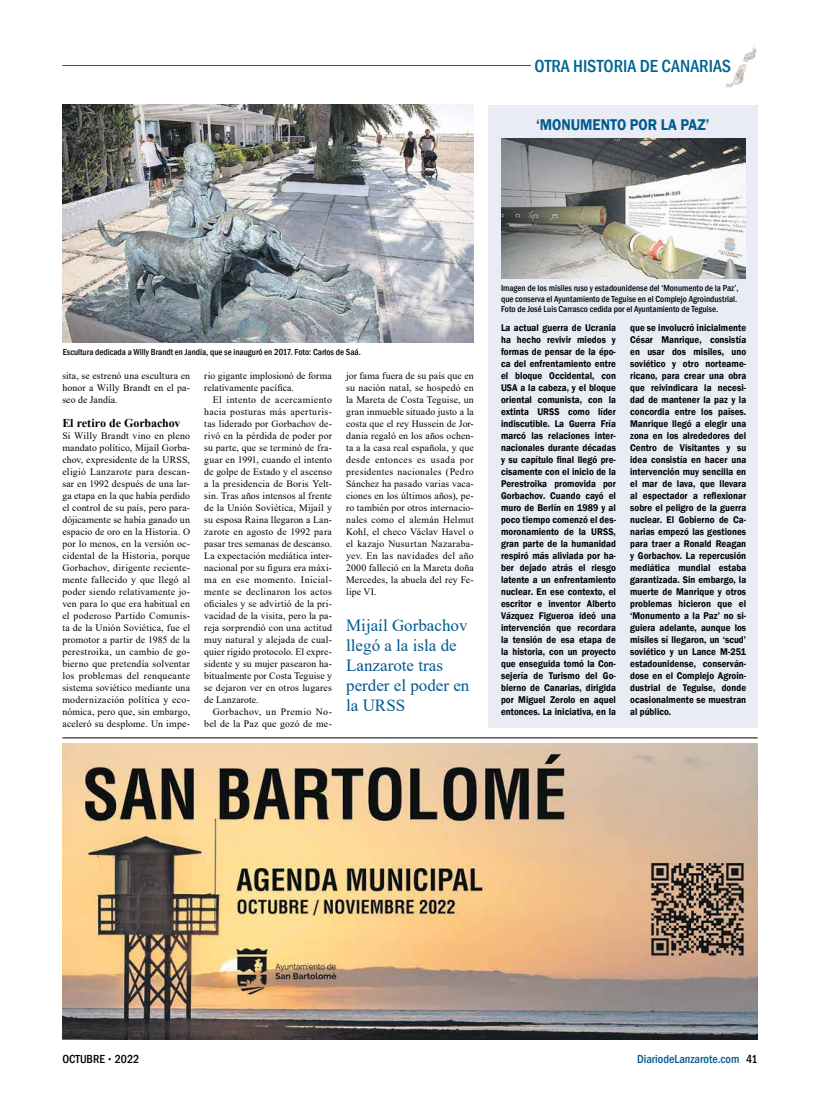
<style>
.page{position:relative;width:820px;height:1106px;background:#fff}
.page>*{position:absolute;margin:0;border:0;box-sizing:border-box;transform-origin:0 0}
.t1{font:500 condensed 18px "Franklin Gothic";color:#006391}
.t2{font:17px/20px "Times New Roman";color:#005a8d}
.t3{font:600 16px "Franklin Gothic";color:#005a8d;scale:.9 1}
.t4{font:500 condensed 12px "Franklin Gothic";color:#005a8d}
.t5{font:700 12px "Times New Roman";letter-spacing:-.01em;color:#000}
.t6{font:500 condensed 12px "Franklin Gothic";color:#000}
.t7{font:600 10px/12px "Franklin Gothic";letter-spacing:.005em;color:#000;text-align:justify;scale:.9 1}
.t8{font:9.8px/12px "Times New Roman";letter-spacing:.015em;color:#000;text-align:justify}
.t9{font:500 condensed 9px/10.8px "Franklin Gothic";color:#000;text-align:justify}
.s1{font-size:8px}
.s2{color:#000}
</style>
<div class="page">
<hr style="left:62px;top:65px;width:468px;height:1px;background:#006391">
<img style="left:725px;top:44px;width:32px;height:43px">
<hr style="left:62px;top:737px;width:695px;height:1px;background:#000">
<img style="left:62px;top:743px;width:695px;height:296px">
<div style="left:488px;top:105px;width:269px;height:622px;background:#e9ecf4"></div>
<img style="left:501px;top:138px;width:244px;height:140px">
<img style="left:63px;top:105px;width:410px;height:238px">
<h1 class="t1" style="left:534px;top:54px;width:198px">OTRA HISTORIA DE CANARIAS</h1>
<h3 class="t3" style="left:536px;top:114px;width:194px">‘MONUMENTO POR LA PAZ’</h3>
<p class="t9" style="left:63px;top:346px;width:299px">Escultura dedicada a Willy Brandt en Jandía, que se inauguró en 2017. Foto: Carlos de Saá.</p>
<p class="t8" style="left:62px;top:369px;width:129px">sita, se estrenó una escultura en honor a Willy Brandt en el pa&shy;seo de Jandía.</p>
<p class="t5" style="left:62px;top:414px;width:119px">El retiro de Gorbachov</p>
<p class="t8" style="left:62px;top:429px;width:129px">Si Willy Brandt vino en pleno mandato político, Mijaíl Gorba&shy;chov, expresidente de la URSS, eligió Lanzarote para descan&shy;sar en 1992 después de una lar&shy;ga etapa en la que había perdido el control de su país, pero para&shy;dójicamente se había ganado un espacio de oro en la Historia. O por lo menos, en la versión oc&shy;cidental de la Historia, porque Gorbachov, dirigente reciente&shy;mente fallecido y que llegó al poder siendo relativamente jo&shy;ven para lo que era habitual en el poderoso Partido Comunis&shy;ta de la Unión Soviética, fue el promotor a partir de 1985 de la perestroika, un cambio de go&shy;bierno que pretendía solventar los problemas del renqueante sistema soviético mediante una modernización política y eco&shy;nómica, pero que, sin embargo, aceleró su desplome. Un impe-</p>
<p class="t8" style="left:204px;top:369px;width:129px">rio gigante implosionó de forma relativamente pacífica.</p>
<p class="t8" style="left:204px;top:393px;width:129px;text-indent:9px">El intento de acercamiento hacia posturas más aperturis&shy;tas liderado por Gorbachov de&shy;rivó en la pérdida de poder por su parte, que se terminó de fra&shy;guar en 1991, cuando el intento de golpe de Estado y el ascenso a la presidencia de Boris Yelt&shy;sin. Tras años intensos al frente de la Unión Soviética, Mijaíl y su esposa Raina llegaron a Lan&shy;zarote en agosto de 1992 para pasar tres semanas de descanso.<br>La expectación mediática inter&shy;nacional por su figura era máxi&shy;ma en ese momento. Inicial&shy;mente se declinaron los actos oficiales y se advirtió de la pri&shy;vacidad de la visita, pero la pa&shy;reja sorprendió con una actitud muy natural y alejada de cual&shy;quier rígido protocolo. El expre&shy;sidente y su mujer pasearon ha&shy;bitualmente por Costa Teguise y se dejaron ver en otros lugares de Lanzarote.</p>
<p class="t8" style="left:204px;top:705px;width:129px;text-align:right">Gorbachov, un Premio No&shy;bel de la Paz que gozó de me-</p>
<p class="t8" style="left:346px;top:369px;width:129px">jor fama fuera de su país que en su nación natal, se hospedó en la Mareta de Costa Teguise, un gran inmueble situado justo a la costa que el rey Hussein de Jor&shy;dania regaló en los años ochen&shy;ta a la casa real española, y que desde entonces es usada por presidentes nacionales (Pedro Sánchez ha pasado varias vaca&shy;ciones en los últimos años), pe&shy;ro también por otros internacio&shy;nales como el alemán Helmut Kohl, el checo Václav Havel o el kazajo Nusurtan Nazaraba&shy;yev. En las navidades del año 2000 falleció en la Mareta doña Mercedes, la abuela del rey Fe&shy;lipe VI.</p>
<h2 class="t2" style="left:346px;top:615px;width:125px">Mijaíl Gorbachov llegó a la isla de<br>Lanzarote tras perder el poder en la URSS</h2>
<p class="t9" style="left:501px;top:282px;width:239px">Imagen de los misiles ruso y estadounidense del ‘Monumento de la Paz’, que conserva el Ayuntamiento de Teguise en el Complejo Agroindustrial.<br>Foto de José Luis Carrasco cedida por el Ayuntamiento de Teguise.</p>
<p class="t7" style="left:501px;top:321px;width:129px">La actual guerra de Ucrania ha hecho revivir miedos y formas de pensar de la épo&shy;ca del enfrentamiento entre el bloque Occidental, con USA a la cabeza, y el bloque oriental comunista, con la extinta URSS como líder indiscutible. La Guerra Fría marcó las relaciones inter&shy;nacionales durante décadas y su capítulo final llegó pre&shy;cisamente con el inicio de la Perestroika promovida por Gorbachov. Cuando cayó el muro de Berlín en 1989 y al poco tiempo comenzó el des&shy;moronamiento de la URSS, gran parte de la humanidad respiró más aliviada por ha&shy;ber dejado atrás el riesgo latente a un enfrentamiento nuclear. En ese contexto, el escritor e inventor Alberto Vázquez Figueroa ideó una intervención que recordara la tensión de esa etapa de la historia, con un proyecto que enseguida tomó la Con&shy;sejería de Turismo del Go&shy;bierno de Canarias, dirigida por Miguel Zerolo en aquel entonces. La iniciativa, en la</p>
<p class="t7" style="left:630px;top:321px;width:130px">que se involucró inicialmente César Manrique, consistía en usar dos misiles, uno soviético y otro norteame&shy;ricano, para crear una obra que reivindicara la necesi&shy;dad de mantener la paz y la concordia entre los países.<br>Manrique llegó a elegir una zona en los alrededores del Centro de Visitantes y su idea consistía en hacer una intervención muy sencilla en el mar de lava, que llevara al espectador a reflexionar sobre el peligro de la guerra nuclear. El Gobierno de Ca&shy;narias empezó las gestiones para traer a Ronald Reagan y Gorbachov. La repercusión mediática mundial estaba garantizada. Sin embargo, la muerte de Manrique y otros problemas hicieron que el ‘Monumento a la Paz’ no si&shy;guiera adelante, aunque los misiles sí llegaron, un ‘scud’ soviético y un Lance M-251 estadounidense, conserván&shy;dose en el Complejo Agroin&shy;dustrial de Teguise, donde ocasionalmente se muestran al público.</p>
<p class="t6" style="left:62px;top:1050px;width:78px">OCTUBRE <span class="s1">•</span> 2022</p>
<p class="t4" style="left:636px;top:1050px;width:122px">DiariodeLanzarote.com <span class="s2">41</span></p>
</div>
